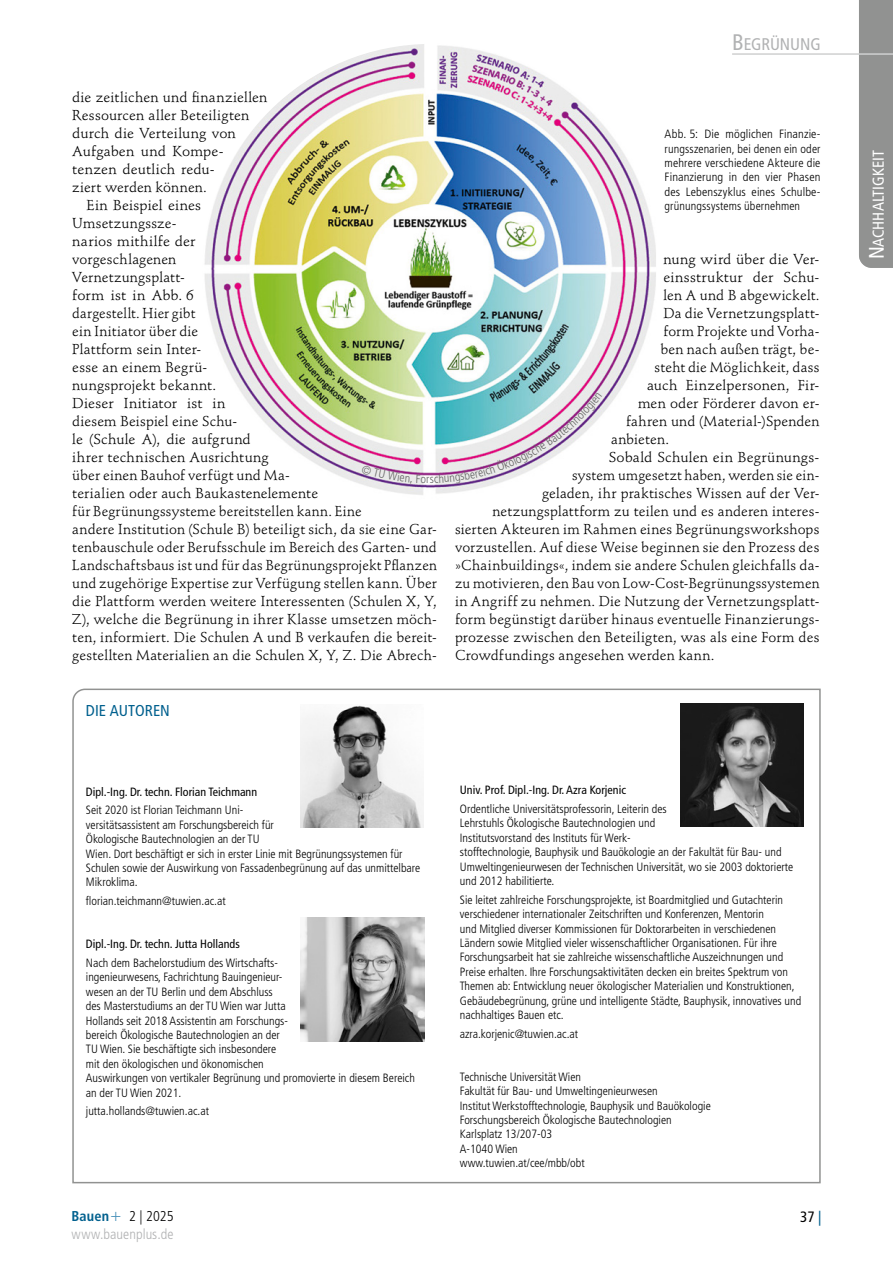
<style>
.page{position:relative;width:893px;height:1263px;background:#fff}
.page>*{position:absolute;margin:0;border:0;box-sizing:border-box;transform-origin:0 0}
.t1{font:condensed 16.8px "Frutiger LT Std";letter-spacing:-.01em;color:#b1b2b3}
.t2{font:condensed 15.75px "Frutiger LT Std";letter-spacing:-.005em;color:#fff}
.Ü_im_Autoren_Kasten{font:condensed 15.75px "Frutiger LT Std";letter-spacing:.005em;color:#00608e}
.t3{font:condensed 15px "Frutiger LT Std";color:#000}
.Grundschrift_mit_Einzug{font:14.25px/18px "Stempel Schneidler Std";letter-spacing:.01em;color:#000}
.Grundschrift_ohne_Einzug{font:14.25px/18px "Stempel Schneidler Std";letter-spacing:.01em;color:#000}
.t4{font:300 condensed 14.25px/18px "Frutiger LT Std";letter-spacing:.005em;color:#b1b2b3}
.Info_Legende{font:300 condensed 12px/14.4px "Frutiger LT Std";color:#000}
.t5{font:condensed 12px "Frutiger LT Std";color:#000}
.Copyright_grau{font:300 condensed 12px "Frutiger LT Std";color:#656564}
.s1{font-size:22.5px}
.s2{font-weight:700;color:#00608e}
.s3{font-size:18px;color:#4891b9}
.s4{color:#000}
.s5{color:#00608e}
.s6{font-size:21px}
</style>
<div class="page">
<div style="left:859px;top:0;width:34px;height:268px;background:#919291"></div>
<hr style="left:732px;top:53px;width:161px;height:2px;background:#cfd0d0">
<img style="left:204px;top:44px;width:452px;height:451px">
<svg style="left:72px;top:688px;width:749px;height:496px"></svg>
<img style="left:680px;top:703px;width:123px;height:123px">
<svg style="left:361px;top:392px;width:241px;height:92px"></svg>
<p class="Grundschrift_ohne_Einzug" style="left:72px;top:88px;width:196px">die zeitlichen und finanziellen<br>Ressourcen aller Beteiligten durch die Verteilung von<br>Aufgaben und Kompe&shy;tenzen deutlich redu-<br>ziert werden können.</p>
<p class="Grundschrift_mit_Einzug" style="left:72px;top:196px;width:366px;text-indent:14px">Ein Beispiel eines<br>Umsetzungssze-<br>narios mithilfe der<br>vorgeschlagenen<br>Vernetzungsplatt-<br>form ist in Abb. 6<br>dargestellt. Hier gibt<br>ein Initiator über die<br>Plattform sein Inter-<br>esse an einem Begrü-<br>nungsprojekt bekannt.<br>Dieser Initiator ist in<br>diesem Beispiel eine Schu-<br>le (Schule A), die aufgrund<br>ihrer technischen Ausrichtung<br>über einen Bauhof verfügt und Ma-<br>terialien oder auch Baukastenelemente<br>für Begrünungssysteme bereitstellen kann. Eine<br>andere Institution (Schule B) beteiligt sich, da sie eine Gar&shy;tenbauschule oder Berufsschule im Bereich des Garten- und Landschaftsbaus ist und für das Begrünungsprojekt Pflanzen und zugehörige Expertise zur Verfügung stellen kann. Über die Plattform werden weitere Interessenten (Schulen X, Y, Z), welche die Begrünung in ihrer Klasse umsetzen möch&shy;ten, informiert. Die Schulen A und B verkaufen die bereit&shy;gestellten Materialien an die Schulen X, Y, Z. Die Abrech-</p>
<p class="Copyright_grau" style="left:426px;top:472px;width:5px">r</p>
<p class="Ü_im_Autoren_Kasten" style="left:86px;top:701px;width:85px">DIE AUTOREN</p>
<h1 class="t1" style="left:732px;top:35px;width:90px"><span class="s1">B</span>EGRÜNUNG</h1>
<p class="Info_Legende" style="left:665px;top:127px;width:157px;text-align:justify">Abb. 5: Die möglichen Finanzie&shy;rungsszenarien, bei denen ein oder mehrere verschiedene Akteure die Finanzierung in den vier Phasen des Lebenszyklus eines Schulbe&shy;grünungssystems übernehmen</p>
<p class="Grundschrift_mit_Einzug" style="left:663px;top:250px;width:158px">nung wird über die Ver-</p>
<p class="Grundschrift_mit_Einzug" style="left:663px;top:268px;width:158px">einsstruktur der Schu-</p>
<p class="Grundschrift_mit_Einzug" style="left:663px;top:286px;width:157px">len A und B abgewickelt.</p>
<p class="Grundschrift_mit_Einzug" style="left:663px;top:304px;width:158px">Da die Vernetzungsplatt-</p>
<p class="Grundschrift_mit_Einzug" style="left:663px;top:322px;width:158px">form Projekte und Vorha-</p>
<p class="Grundschrift_mit_Einzug" style="left:660px;top:340px;width:161px">ben nach außen trägt, be-</p>
<p class="Grundschrift_mit_Einzug" style="left:654px;top:358px;width:167px">steht die Möglichkeit, dass</p>
<p class="Grundschrift_mit_Einzug" style="left:647px;top:376px;width:174px">auch Einzelpersonen, Fir-</p>
<p class="Grundschrift_mit_Einzug" style="left:638px;top:394px;width:183px">men oder Förderer davon er-</p>
<p class="Grundschrift_mit_Einzug" style="left:626px;top:412px;width:195px">fahren und (Material-)Spenden</p>
<p class="Grundschrift_mit_Einzug" style="left:611px;top:430px;width:60px">anbieten.</p>
<p class="Grundschrift_mit_Einzug" style="left:609px;top:448px;width:212px">Sobald Schulen ein Begrünungs-</p>
<p class="Grundschrift_mit_Einzug" style="left:572px;top:466px;width:249px">system umgesetzt haben, werden sie ein-</p>
<p class="Grundschrift_mit_Einzug" style="left:542px;top:484px;width:279px">geladen, ihr praktisches Wissen auf der Ver-</p>
<p class="Grundschrift_mit_Einzug" style="left:492px;top:502px;width:329px">netzungsplattform zu teilen und es anderen interes-</p>
<p class="Grundschrift_mit_Einzug" style="left:455px;top:520px;width:366px">sierten Akteuren im Rahmen eines Begrünungsworkshops</p>
<p class="Grundschrift_mit_Einzug" style="left:455px;top:538px;width:366px">vorzustellen. Auf diese Weise beginnen sie den Prozess des</p>
<p class="Grundschrift_mit_Einzug" style="left:455px;top:556px;width:366px">»Chainbuildings«, indem sie andere Schulen gleichfalls da-</p>
<p class="Grundschrift_mit_Einzug" style="left:455px;top:574px;width:366px">zu motivieren, den Bau von Low-Cost-Begrünungssystemen</p>
<p class="Grundschrift_mit_Einzug" style="left:455px;top:592px;width:366px">in Angriff zu nehmen. Die Nutzung der Vernetzungsplatt-</p>
<p class="Grundschrift_mit_Einzug" style="left:455px;top:610px;width:366px">form begünstigt darüber hinaus eventuelle Finanzierungs-</p>
<p class="Grundschrift_mit_Einzug" style="left:455px;top:628px;width:366px">prozesse zwischen den Beteiligten, was als eine Form des</p>
<p class="Grundschrift_mit_Einzug" style="left:455px;top:646px;width:261px">Crowdfundings angesehen werden kann.</p>
<p class="t5" style="left:86px;top:785px;width:173px">Dipl.-Ing. Dr. techn. Florian Teichmann</p>
<p class="Info_Legende" style="left:86px;top:803px;width:336px">Seit 2020 ist Florian Teichmann Uni-<br>versitätsassistent am Forschungsbereich für<br>Ökologische Bautechnologien an der TU<br>Wien. Dort beschäftigt er sich in erster Linie mit Begrünungssystemen für Schulen sowie der Auswirkung von Fassadenbegrünung auf das unmittelbare Mikroklima.</p>
<p class="Info_Legende" style="left:86px;top:894px;width:141px">florian.teichmann@tuwien.ac.at</p>
<p class="t5" style="left:86px;top:937px;width:155px">Dipl.-Ing. Dr. techn. Jutta Hollands</p>
<p class="Info_Legende" style="left:86px;top:956px;width:330px">Nach dem Bachelorstudium des Wirtschafts-<br>ingenieurwesens, Fachrichtung Bauingenieur-<br>wesen an der TU Berlin und dem Abschluss<br>des Masterstudiums an der TU Wien war Jutta<br>Hollands seit 2018 Assistentin am Forschungs-<br>bereich Ökologische Bautechnologien an der<br>TU Wien. Sie beschäftigte sich insbesondere<br>mit den ökologischen und ökonomischen<br>Auswirkungen von vertikaler Begrünung und promovierte in diesem Bereich an der TU Wien 2021.</p>
<p class="Info_Legende" style="left:86px;top:1104px;width:125px">jutta.hollands@tuwien.ac.at</p>
<p class="t4" style="left:72px;top:1207px;width:104px"><span class="s2">Bauen</span><span class="s3">+</span> <span class="s4">2 | 2025 </span>www.bauenplus.de</p>
<p class="t5" style="left:460px;top:783px;width:168px">Univ. Prof. Dipl.-Ing. Dr. Azra Korjenic</p>
<p class="Info_Legende" style="left:460px;top:802px;width:335px">Ordentliche Universitätsprofessorin, Leiterin des<br>Lehrstuhls Ökologische Bautechnologien und<br>Institutsvorstand des Instituts für Werk-<br>stofftechnologie, Bauphysik und Bauökologie an der Fakultät für Bau- und Umweltingenieurwesen der Technischen Universität, wo sie 2003 doktorierte und 2012 habilitierte.</p>
<p class="Info_Legende" style="left:460px;top:892px;width:343px">Sie leitet zahlreiche Forschungsprojekte, ist Boardmitglied und Gutachterin verschiedener internationaler Zeitschriften und Konferenzen, Mentorin<br>und Mitglied diverser Kommissionen für Doktorarbeiten in verschiedenen Ländern sowie Mitglied vieler wissenschaftlicher Organisationen. Für ihre Forschungsarbeit hat sie zahlreiche wissenschaftliche Auszeichnungen und Preise erhalten. Ihre Forschungsaktivitäten decken ein breites Spektrum von Themen ab: Entwicklung neuer ökologischer Materialien und Konstruktionen, Gebäudebegrünung, grüne und intelligente Städte, Bauphysik, innovatives und nachhaltiges Bauen etc.</p>
<p class="Info_Legende" style="left:460px;top:1026px;width:120px">azra.korjenic@tuwien.ac.at</p>
<p class="Info_Legende" style="left:460px;top:1069px;width:252px">Technische Universität Wien<br>Fakultät für Bau- und Umweltingenieurwesen<br>Institut Werkstofftechnologie, Bauphysik und Bauökologie Forschungsbereich Ökologische Bautechnologien Karlsplatz 13/207-03<br>A-1040 Wien<br>www.tuwien.at/cee/mbb/obt</p>
<p class="t3" style="left:800px;top:1208px;width:23px">37 <span class="s5">|</span></p>
<h2 class="t2" style="left:869px;top:259px;width:111px;rotate:-90deg"><span class="s6">N</span>ACHHALTIGKEIT</h2>
</div>
